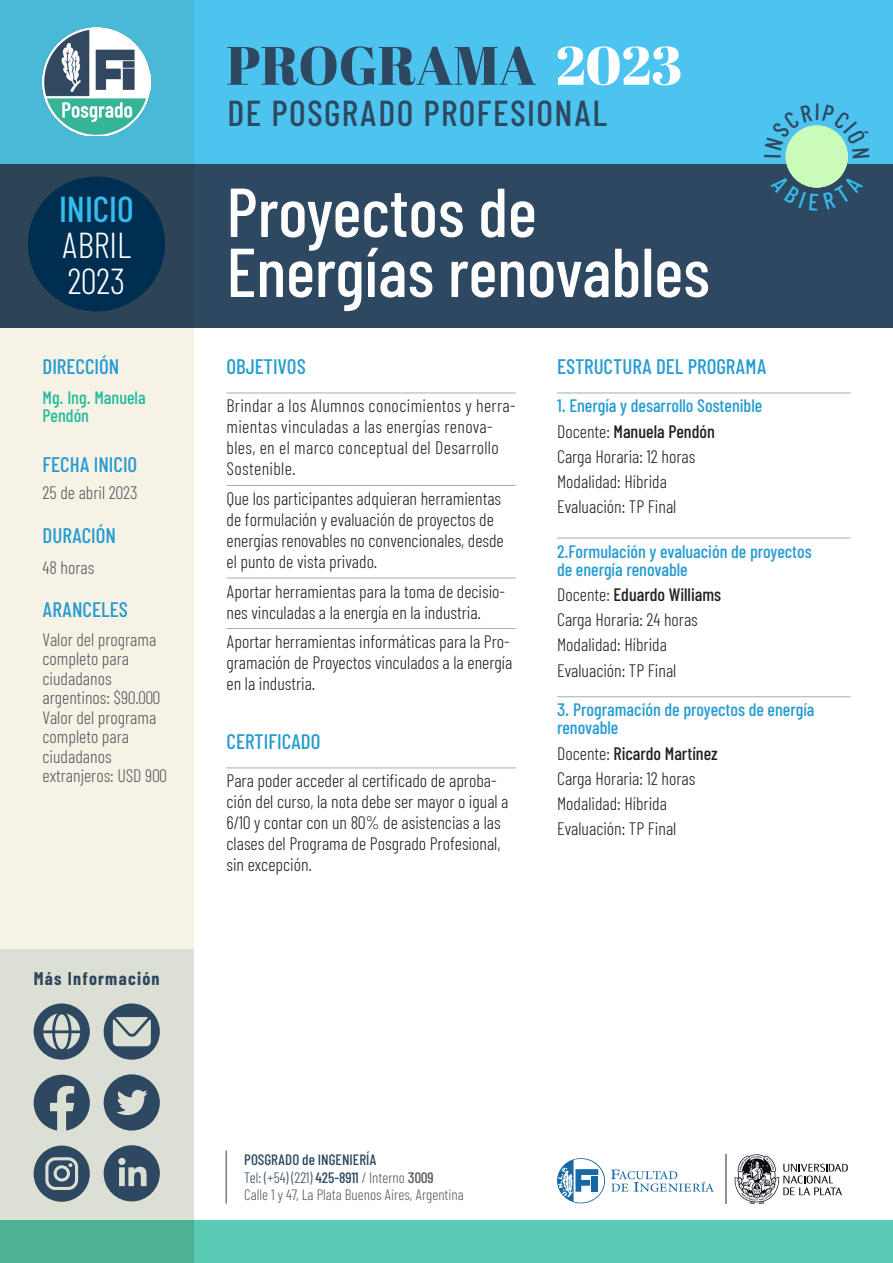
<style>
.page{position:relative;width:893px;height:1263px;background:#fff}
.page>*{position:absolute;margin:0;border:0;box-sizing:border-box;transform-origin:0 0}
.t1{font:500 69px "Barlow Condensed";color:#fff}
.t2{font:54px "Abril Fatface";color:#2d4860}
.t3{font:500 36px "Barlow Condensed";letter-spacing:.04em;color:#2d4860}
.t4{font:300 36px "Barlow Condensed";color:#fff}
.t5{font:500 36px "Barlow Condensed";color:#35bced}
.t6{font:500 21px "Barlow Condensed";color:#259bd1}
.t7{font:300 18px/21px "Barlow Condensed";color:#231f20}
.t8{font:300 18px/19.5px "Barlow Condensed";color:#57585a}
.t9{font:500 18px/18px "Barlow Condensed";color:#259bd1}
.t10{font:300 18px/21px "Barlow Condensed";letter-spacing:.02em;color:#231f20}
.t11{font:500 18px "Barlow Condensed";color:#231f20}
.t12{font:500 18px/18px "Barlow Condensed";color:#24bb9d}
.t13{font:700 18px "Barlow Condensed";letter-spacing:.07em;color:#2d4860}
.t14{font:300 15px "Barlow Condensed";color:#57585a}
.t15{font:300 15px "Barlow Condensed";color:#2d4860}
.t16{font:500 15px "Barlow Condensed";color:#2d4860}
.s1{color:#fff}
.s2{font-weight:300}
.s3{font-weight:500}
.s4{color:#57585a}
.s5{font-weight:500;color:#57585a}
</style>
<div class="page">
<div style="left:0;top:0;width:193px;height:1263px;background:#f6f2e6"></div>
<div style="left:0;top:1220px;width:893px;height:43px;background:#5accb5"></div>
<div style="left:0;top:164px;width:893px;height:163px;background:#2d4860"></div>
<div style="left:0;top:0;width:893px;height:164px;background:linear-gradient(to right,#49bdde,#4dc7f6)"></div>
<img style="left:43px;top:28px;width:108px;height:108px">
<hr style="left:227px;top:393px;width:289px;height:1px;background:#aaabab">
<hr style="left:227px;top:485px;width:289px;height:1px;background:#aaabab">
<hr style="left:227px;top:578px;width:289px;height:1px;background:#aaabab">
<hr style="left:227px;top:628px;width:289px;height:1px;background:#aaabab">
<hr style="left:227px;top:767px;width:289px;height:1px;background:#aaabab">
<hr style="left:557px;top:393px;width:293px;height:1px;background:#aaabab">
<hr style="left:557px;top:538px;width:293px;height:1px;background:#aaabab">
<hr style="left:557px;top:696px;width:293px;height:1px;background:#aaabab">
<svg style="left:611px;top:1169px;width:103px;height:23px"></svg>
<svg style="left:557px;top:1158px;width:48px;height:45px"></svg>
<svg style="left:734px;top:1154px;width:114px;height:50px"></svg>
<hr style="left:725px;top:1154px;width:1px;height:50px;background:#8e9396">
<div style="left:28px;top:177px;width:137px;height:134px;background:#002e50;border-radius:50%"></div>
<svg style="left:0;top:949px;width:193px;height:314px;background:#bfd6c7"></svg>
<svg style="left:34px;top:1003px;width:56px;height:57px;background:#7e8e95"></svg>
<svg style="left:104px;top:1003px;width:56px;height:57px;background:#89989d"></svg>
<svg style="left:104px;top:1145px;width:56px;height:56px;background:#687b87"></svg>
<svg style="left:34px;top:1075px;width:56px;height:55px;background:#6f828c"></svg>
<svg style="left:104px;top:1074px;width:56px;height:56px;background:#6d7f8a"></svg>
<svg style="left:34px;top:1145px;width:56px;height:57px;background:#6d808b"></svg>
<hr style="left:226px;top:1150px;width:1px;height:53px;background:#3e3e3f">
<div style="left:786px;top:125px;width:62px;height:63px;background:#cbfbbb;border-radius:50%"></div>
<svg style="left:792px;top:176px;width:49px;height:12px"></svg>
<svg style="left:764px;top:104px;width:106px;height:54px"></svg>
<p class="t5" style="left:59px;top:186px;width:76px">INICIO</p>
<p class="t4" style="left:62px;top:222px;width:71px">ABRIL</p>
<p class="t4" style="left:67px;top:258px;width:59px">2023</p>
<p class="t6" style="left:43px;top:353px;width:78px">DIRECCIÓN</p>
<p class="t12" style="left:43px;top:388px;width:105px">Mg. Ing. Manuela<br>Pendón</p>
<p class="t6" style="left:43px;top:452px;width:96px">FECHA INICIO</p>
<p class="t8" style="left:43px;top:483px;width:97px">25 de abril 2023</p>
<p class="t6" style="left:43px;top:522px;width:75px">DURACIÓN</p>
<p class="t8" style="left:43px;top:557px;width:53px">48 horas</p>
<p class="t6" style="left:43px;top:596px;width:87px">ARANCELES</p>
<p class="t8" style="left:43px;top:629px;width:119px">Valor del programa completo para ciudadanos argentinos: $90.000</p>
<p class="t8" style="left:43px;top:707px;width:126px">Valor del programa completo para ciudadanos extranjeros: USD 900</p>
<p class="t13" style="left:34px;top:968px;width:127px">Más Información</p>
<p class="t2" style="left:227px;top:28px;width:457px">PROGRAMA <span class="s1">2023</span></p>
<p class="t3" style="left:228px;top:91px;width:381px">DE POSGRADO PROFESIONAL</p>
<p class="t1" style="left:227px;top:169px;width:312px">Proyectos de</p>
<p class="t1" style="left:227px;top:229px;width:485px">Energías renovables</p>
<p class="t6" style="left:227px;top:353px;width:81px">OBJETIVOS</p>
<p class="t10" style="left:227px;top:395px;width:291px">Brindar a los Alumnos conocimientos y herra&shy;mientas vinculadas a las energías renova&shy;bles, en el marco conceptual del Desarrollo Sostenible.</p>
<p class="t7" style="left:227px;top:487px;width:279px">Que los participantes adquieran herramientas de formulación y evaluación de proyectos de energías renovables no convencionales, desde el punto de vista privado.</p>
<p class="t7" style="left:227px;top:580px;width:280px">Aportar herramientas para la toma de decisio&shy;nes vinculadas a la energía en la industria.</p>
<p class="t7" style="left:227px;top:630px;width:287px">Aportar herramientas informáticas para la Pro&shy;gramación de Proyectos vinculados a la energía en la industria.</p>
<p class="t6" style="left:227px;top:728px;width:95px">CERTIFICADO</p>
<p class="t7" style="left:227px;top:770px;width:284px">Para poder acceder al certificado de aproba&shy;ción del curso, la nota debe ser mayor o igual a 6/10 y contar con un 80% de asistencias a las clases del Programa de Posgrado Profesional, sin excepción.</p>
<p class="t6" style="left:557px;top:353px;width:211px">ESTRUCTURA DEL PROGRAMA</p>
<p class="t9" style="left:557px;top:396px;width:207px">1. Energía y desarrollo Sostenible</p>
<p class="t11" style="left:557px;top:420px;width:159px"><span class="s2">Docente:</span> Manuela Pendón</p>
<p class="t7" style="left:557px;top:445px;width:140px">Carga Horaria: 12 horas</p>
<p class="t7" style="left:557px;top:471px;width:111px">Modalidad: Híbrida</p>
<p class="t7" style="left:557px;top:496px;width:121px">Evaluación: TP Final</p>
<p class="t9" style="left:557px;top:541px;width:256px">2.Formulación y evaluación de proyectos de energía renovable</p>
<p class="t11" style="left:557px;top:583px;width:166px"><span class="s2">Docente:</span> Eduardo Williams</p>
<p class="t7" style="left:557px;top:608px;width:142px">Carga Horaria: 24 horas</p>
<p class="t7" style="left:557px;top:634px;width:111px">Modalidad: Híbrida</p>
<p class="t7" style="left:557px;top:659px;width:121px">Evaluación: TP Final</p>
<p class="t9" style="left:557px;top:700px;width:259px">3. Programación de proyectos de energía renovable</p>
<p class="t11" style="left:557px;top:742px;width:162px"><span class="s2">Docente:</span> Ricardo Martínez</p>
<p class="t7" style="left:557px;top:767px;width:140px">Carga Horaria: 12 horas</p>
<p class="t7" style="left:557px;top:793px;width:111px">Modalidad: Híbrida</p>
<p class="t7" style="left:557px;top:818px;width:121px">Evaluación: TP Final</p>
<p class="t16" style="left:244px;top:1150px;width:134px">POSGRADO de INGENIERÍA</p>
<p class="t15" style="left:244px;top:1168px;width:191px">Tel: (+54) (221) <span class="s3">425-8911</span> <span class="s4">/ Interno</span> <span class="s5">3009</span></p>
<p class="t14" style="left:244px;top:1185px;width:221px">Calle 1 y 47, La Plata Buenos Aires, Argentina</p>
</div>
